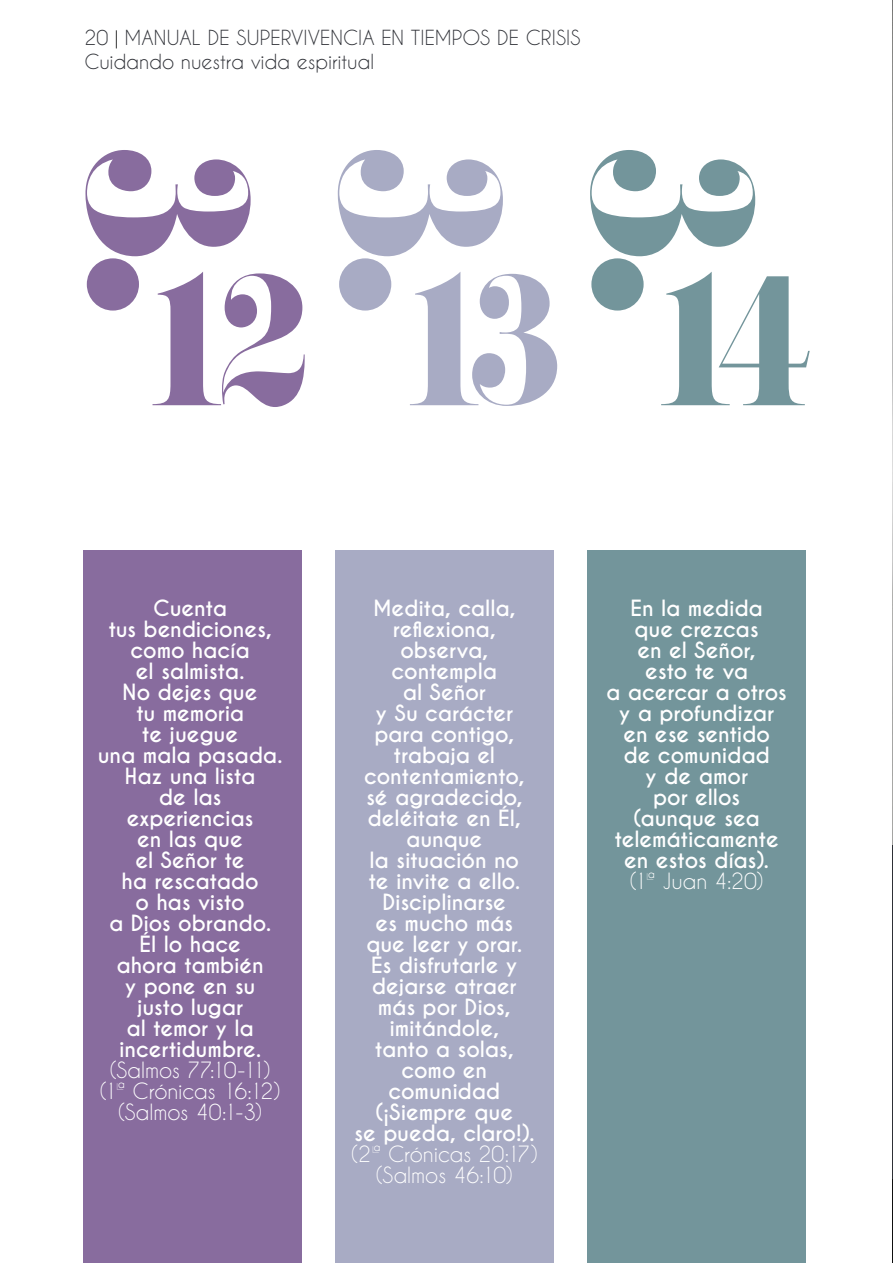
<style>
.page{position:relative;width:893px;height:1263px;background:#fff}
.page>*{position:absolute;margin:0;border:0;box-sizing:border-box;transform-origin:0 0}
.t1{font:225px "Pistilli";color:#886c9e;scale:.9 1}
.t2{font:225px "Pistilli";color:#a8abc4;scale:.9 1}
.t3{font:225px "Pistilli";color:#73959b;scale:.9 1}
.t4{font:180px "Pistilli";color:#886c9e}
.t5{font:700 21px/21px "Caviar Dreams";letter-spacing:-.01em;color:#fff;text-align:center}
.t6{font:21px/21px "Caviar Dreams";letter-spacing:-.01em;color:#fff;text-align:center}
.t7{font:19.5px/23.4px "Caviar Dreams";letter-spacing:-.005em;color:#2e3036}
.s1{font-size:18.75px;color:#000}
.s2{color:#a8abc4}
.s3{color:#73959b}
</style>
<div class="page">
<div style="left:83px;top:550px;width:218px;height:713px;background:#886c9e"></div>
<div style="left:335px;top:550px;width:218px;height:713px;background:#a8abc4"></div>
<div style="left:587px;top:550px;width:219px;height:713px;background:#73959b"></div>
<img style="left:892px;top:0;width:1px;height:1263px">
<hr style="left:892px;top:845px;width:1px;height:333px;background:#2e3036">
<p class="t7" style="left:84px;top:26px;width:497px">20 <span class="s1">|</span> MANUAL DE SUPERVIVENCIA EN TIEMPOS DE CRISIS<br>Cuidando nuestra vida espiritual</p>
<h1 class="t1" style="left:316px;top:140px;width:201px;rotate:90deg">3.</h1>
<h1 class="t2" style="left:569px;top:140px;width:201px;rotate:90deg">3.</h1>
<h1 class="t3" style="left:821px;top:140px;width:201px;rotate:90deg">3.</h1>
<h2 class="t4" style="left:131px;top:221px;width:688px">12 <span class="s2">13</span> <span class="s3">14</span></h2>
<p class="t5" style="left:98px;top:598px;width:186px">Cuenta<br>tus bendiciones, como hacía<br>el salmista.<br>No dejes que<br>tu memoria<br>te juegue<br>una mala pasada.<br>Haz una lista<br>de las experiencias<br>en las que<br>el Señor te<br>ha rescatado<br>o has visto<br>a Dios obrando.<br>Él lo hace<br>ahora también<br>y pone en su<br>justo lugar<br>al temor y la incertidumbre.</p>
<p class="t6" style="left:100px;top:1059px;width:182px">(Salmos 77:10-11) (1ª Crónicas 16:12) (Salmos 40:1-3)</p>
<p class="t5" style="left:354px;top:598px;width:182px">Medita, calla, reflexiona, observa, contempla<br>al Señor<br>y Su carácter para contigo, trabaja el contentamiento, sé agradecido, deléitate en Él, aunque<br>la situación no<br>te invite a ello.<br>Disciplinarse<br>es mucho más que leer y orar.<br>Es disfrutarle y dejarse atraer más por Dios, imitándole,<br>tanto a solas, como en comunidad (¡Siempre que<br>se pueda, claro!).</p>
<p class="t6" style="left:351px;top:1143px;width:188px">(2ª Crónicas 20:17) (Salmos 46:10)</p>
<p class="t5" style="left:606px;top:598px;width:182px">En la medida<br>que crezcas<br>en el Señor,<br>esto te va<br>a acercar a otros y a profundizar en ese sentido<br>de comunidad<br>y de amor<br>por ellos<br>(aunque sea telemáticamente en estos días).</p>
<p class="t6" style="left:630px;top:870px;width:135px">(1ª Juan 4:20)</p>
</div>
